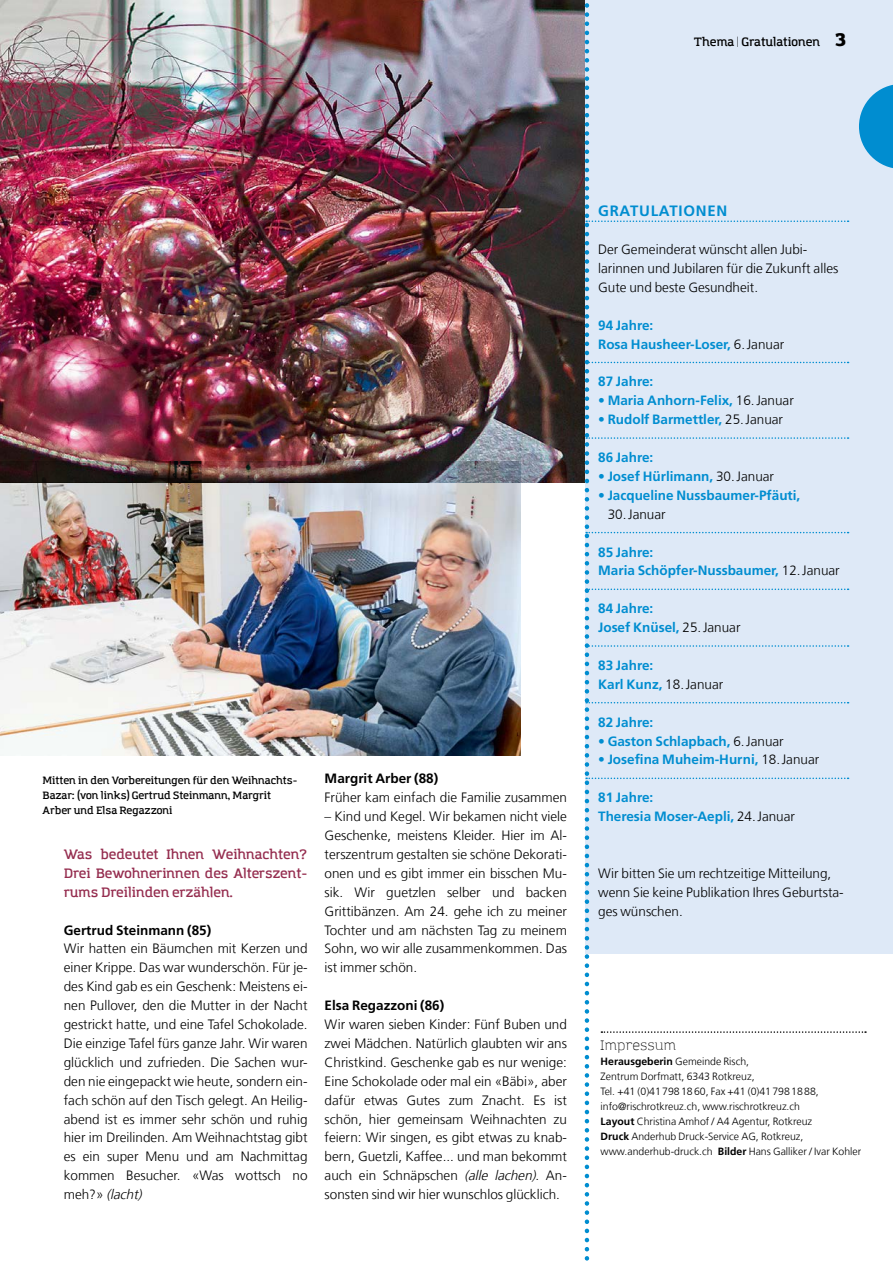
<style>
.page{position:relative;width:893px;height:1263px;background:#fff}
.page>*{position:absolute;margin:0;border:0;box-sizing:border-box;transform-origin:0 0}
.t1{font:700 15px "Frutiger LT Com";letter-spacing:.05em;color:#008dd0}
.t2{font:300 13.5px/18.9px "Frutiger LT Com";color:#000;text-align:justify}
.t3{font:700 13.5px/18.9px "Frutiger LT Com";color:#008dd0}
.t4{font:600 13.5px/18.9px "Amazing Grotesk";color:#952d4f;text-align:justify}
.t5{font:700 13.5px "Frutiger LT Com";color:#000}
.t6{font:300 13.5px "Amazing Grotesk";color:#000}
.t7{font:600 12px "Amazing Grotesk";color:#000}
.t8{font:300 10.5px/15px "Frutiger LT Com";color:#000}
.t9{font:600 10.5px/15px "Amazing Grotesk";color:#000}
.s1{font-weight:300}
.s2{font-weight:900;font-size:18px}
.s3{font-style:italic}
.s4{font-weight:300;color:#000}
.s5{font-weight:700}
</style>
<div class="page">
<img style="left:0;top:0;width:585px;height:482px">
<svg style="left:585px;top:0;width:308px;height:1261px"></svg>
<img style="left:0;top:462px;width:520px;height:294px">
<p class="t7" style="left:694px;top:35px;width:154px">Thema <span class="s1">|</span> Gratulationen <span class="s2">3</span></p>
<p class="t9" style="left:43px;top:773px;width:256px">Mitten in den Vorbereitungen für den Weihnachts-<br>Bazar: (von links) Gertrud Steinmann, Margrit<br>Arber und Elsa Regazzoni</p>
<p class="t4" style="left:64px;top:845px;width:245px">Was bedeutet Ihnen Weihnachten?<br>Drei Bewohnerinnen des Alterszent&shy;rums Dreilinden erzählen.</p>
<p class="t5" style="left:64px;top:922px;width:149px">Gertrud Steinmann (85)</p>
<p class="t2" style="left:64px;top:939px;width:245px">Wir hatten ein Bäumchen mit Kerzen und einer Krippe. Das war wunderschön. Für je&shy;des Kind gab es ein Geschenk: Meistens ei&shy;nen Pullover, den die Mutter in der Nacht gestrickt hatte, und eine Tafel Schokolade.<br>Die einzige Tafel fürs ganze Jahr. Wir waren glücklich und zufrieden. Die Sachen wur&shy;den nie eingepackt wie heute, sondern ein&shy;fach schön auf den Tisch gelegt. An Heilig&shy;abend ist es immer sehr schön und ruhig hier im Dreilinden. Am Weihnachtstag gibt es ein super Menu und am Nachmittag kommen Besucher. «Was wottsch no m e h ? » <span class="s3">(lacht)</span></p>
<p class="t5" style="left:325px;top:771px;width:115px">Margrit Arber (88)</p>
<p class="t2" style="left:325px;top:788px;width:244px">Früher kam einfach die Familie zusammen</p>
<p class="t2" style="left:325px;top:807px;width:244px">– Kind und Kegel. Wir bekamen nicht viele Geschenke, meistens Kleider. Hier im Al&shy;terszentrum gestalten sie schöne Dekorati&shy;onen und es gibt immer ein bisschen Mu&shy;sik. Wir guetzlen selber und backen Grittibänzen. Am 24. gehe ich zu meiner Tochter und am nächsten Tag zu meinem Sohn, wo wir alle zusammenkommen. Das ist immer schön.</p>
<p class="t5" style="left:325px;top:997px;width:121px">Elsa Regazzoni (86)</p>
<p class="t2" style="left:325px;top:1015px;width:244px">Wir waren sieben Kinder: Fünf Buben und zwei Mädchen. Natürlich glaubten wir ans Christkind. Geschenke gab es nur wenige:<br>Eine Schokolade oder mal ein «Bäbi», aber dafür etwas Gutes zum Znacht. Es ist schön, hier gemeinsam Weihnachten zu feiern: Wir singen, es gibt etwas zu knab&shy;bern, Guetzli, Kaffee... und man bekommt auch ein Schnäpschen <span class="s3">(alle lachen)</span>. An&shy;sonsten sind wir hier wunschlos glücklich.</p>
<p class="t1" style="left:598px;top:202px;width:131px">GRATULATIONEN</p>
<p class="t2" style="left:598px;top:240px;width:242px;text-align:left">Der Gemeinderat wünscht allen Jubi-- larinnen und Jubilaren für die Zukunft alles<br>Gute und beste Gesundheit.</p>
<p class="t3" style="left:598px;top:316px;width:188px">94 Jahre:<br>Rosa Hausheer-Loser, <span class="s4">6.Januar</span></p>
<p class="t3" style="left:598px;top:372px;width:57px">87 Jahre:</p>
<p class="t3" style="left:598px;top:391px;width:197px">• Maria Anhorn-Felix, <span class="s4">16.Januar</span></p>
<p class="t3" style="left:598px;top:410px;width:186px">• Rudolf Barmettler, <span class="s4">25.Januar</span></p>
<p class="t3" style="left:598px;top:448px;width:57px">86 Jahre:</p>
<p class="t3" style="left:598px;top:467px;width:177px">• Josef Hürlimann, <span class="s4">30.Januar</span></p>
<p class="t3" style="left:598px;top:486px;width:204px">• Jacqueline Nussbaumer-Pfäuti,</p>
<p class="t2" style="left:608px;top:505px;width:59px">30.Januar</p>
<p class="t3" style="left:598px;top:542px;width:243px">85 Jahre:<br>Maria Schöpfer-Nussbaumer, <span class="s4">12.Januar</span></p>
<p class="t3" style="left:598px;top:599px;width:144px">84 Jahre:<br>Josef Knüsel, <span class="s4">25.Januar</span></p>
<p class="t3" style="left:598px;top:656px;width:127px">83 Jahre:<br>Karl Kunz, <span class="s4">18.Januar</span></p>
<p class="t3" style="left:598px;top:712px;width:57px">82 Jahre:</p>
<p class="t3" style="left:598px;top:731px;width:187px">• Gaston Schlapbach, <span class="s4">6.Januar</span></p>
<p class="t3" style="left:598px;top:750px;width:223px">• Josefina Muheim-Hurni, <span class="s4">18.Januar</span></p>
<p class="t3" style="left:598px;top:788px;width:198px">81 Jahre:<br>Theresia Moser-Aepli, <span class="s4">24.Januar</span></p>
<p class="t2" style="left:598px;top:864px;width:247px;text-align:left">Wir bitten Sie um rechtzeitige Mitteilung, wenn Sie keine Publikation Ihres Geburtsta&shy;ges wünschen.</p>
<p class="t6" style="left:601px;top:1037px;width:77px">Impressum</p>
<p class="t8" style="left:601px;top:1054px;width:262px"><span class="s5">Herausgeberin</span> Gemeinde Risch,<br>Zentrum Dorfmatt, 6343 Rotkreuz,<br>Tel. +41 (0)417981860, Fax +41 (0)417981888, info@rischrotkreuz.ch, www.rischrotkreuz.ch<br><span class="s5">Layout</span> Christina Amhof / A4 Agentur, Rotkreuz<br><span class="s5">Druck</span> Anderhub Druck-Service AG, Rotkreuz, www.anderhub-druck.ch <span class="s5">Bilder</span> Hans Galliker / Ivar Kohler</p>
</div>
